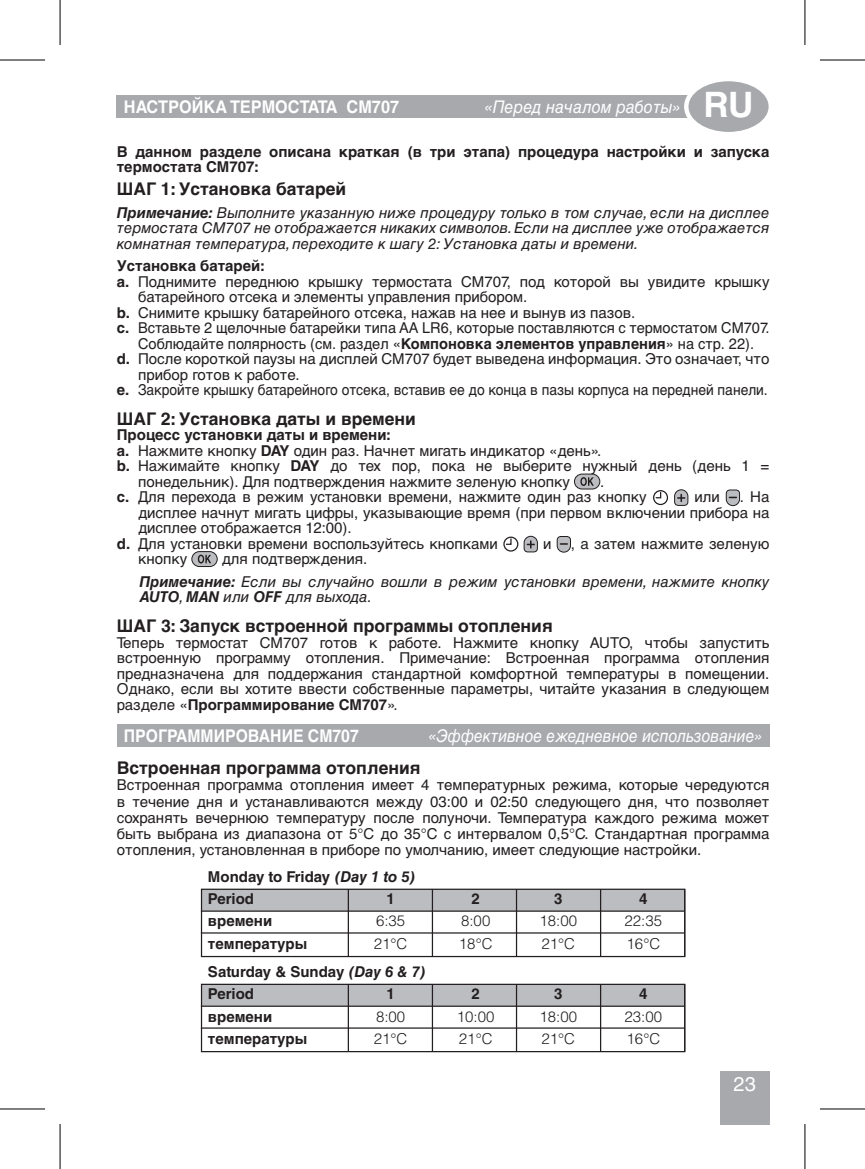
<style>
.page{position:relative;width:865px;height:1169px;background:#fff}
.page>*{position:absolute;margin:0;border:0;box-sizing:border-box;transform-origin:0 0}
.t1{font:20px "Helvetica LT Std";color:#fff}
.t2{font:700 17.5px "Helvetica Cyr";color:#231f20}
.t3{font:17.5px "Helvetica Cyr Inclined";color:#fff;scale:.9 1}
.t4{font:700 17.5px "Helvetica Cyr";color:#fff;scale:.93 1}
.t5{font:17.5px "Helvetica Cyr Inclined";color:#fff;scale:.93 1}
.t6{font:700 17.5px "Helvetica Cyr";color:#fff;scale:.9 1}
.t7{font:15px/15.5px "Helvetica Cyr Upright";color:#231f20;text-align:justify}
.t8{font:15px/15.5px "Helvetica Cyr Inclined";color:#231f20;text-align:justify}
.t9{font:700 15px/15.5px "Helvetica Cyr";color:#231f20}
.t10{font:15px "Helvetica Cyr Upright";color:#231f20;scale:.92 1}
.t11{font:300 15px "Helvetica LT Std";color:#231f20}
.t12{font:700 15px/22px "Helvetica LT Std";color:#231f20}
.s1{font-family:"Helvetica LT Std";font-weight:700;font-size:35px}
.s2{font-family:"Helvetica Cyr Bold Inclined"}
.s3{font-family:"Helvetica Cyr";font-weight:700}
.s4{font-family:"Helvetica Cyr Upright";font-weight:400}
.s5{font-style:italic}
</style>
<div class="page">
<div style="left:719px;top:1072px;width:50px;height:53px;background:#a8a9ad"></div>
<div style="left:117px;top:95px;width:584px;height:23px;background:#a8a9ad"></div>
<div style="left:686px;top:79px;width:84px;height:55px;background:#a8a9ad;border-radius:50%"></div>
<div style="left:683px;top:77px;width:89px;height:59px;border:4px solid #fff;border-radius:50%"></div>
<svg style="left:574px;top:473px;width:26px;height:17px"></svg>
<div style="left:652px;top:490px;width:15px;height:15px;border:1px solid #231f20;border-radius:50%"></div>
<svg style="left:654px;top:491px;width:7px;height:8px"></svg>
<svg style="left:674px;top:489px;width:14px;height:17px"></svg>
<svg style="left:725px;top:490px;width:14px;height:16px"></svg>
<div style="left:503px;top:537px;width:15px;height:15px;border:1px solid #231f20;border-radius:50%"></div>
<svg style="left:505px;top:538px;width:7px;height:7px"></svg>
<svg style="left:523px;top:536px;width:14px;height:16px"></svg>
<svg style="left:556px;top:536px;width:14px;height:17px"></svg>
<svg style="left:191px;top:551px;width:27px;height:16px"></svg>
<div style="left:117px;top:724px;width:652px;height:23px;background:#a8a9ad"></div>
<div style="left:201px;top:889px;width:483px;height:21px;background:#bcbdc0"></div>
<div style="left:201px;top:889px;width:484px;height:68px;border:1px solid #231f20"></div>
<hr style="left:201px;top:910px;width:483px;height:2px;background:#231f20">
<hr style="left:201px;top:932px;width:483px;height:1px;background:#231f20">
<hr style="left:347px;top:889px;width:2px;height:67px;background:#231f20">
<hr style="left:431px;top:889px;width:2px;height:67px;background:#231f20">
<hr style="left:515px;top:889px;width:2px;height:67px;background:#231f20">
<hr style="left:599px;top:889px;width:2px;height:67px;background:#231f20">
<hr style="left:683px;top:889px;width:2px;height:67px;background:#231f20">
<div style="left:201px;top:984px;width:483px;height:21px;background:#bcbdc0"></div>
<div style="left:201px;top:984px;width:484px;height:68px;border:1px solid #231f20"></div>
<hr style="left:201px;top:1005px;width:483px;height:2px;background:#231f20">
<hr style="left:201px;top:1027px;width:483px;height:2px;background:#231f20">
<hr style="left:347px;top:984px;width:2px;height:68px;background:#231f20">
<hr style="left:431px;top:984px;width:2px;height:68px;background:#231f20">
<hr style="left:515px;top:984px;width:2px;height:68px;background:#231f20">
<hr style="left:599px;top:984px;width:2px;height:68px;background:#231f20">
<hr style="left:683px;top:984px;width:2px;height:68px;background:#231f20">
<hr style="left:60px;top:0;width:1px;height:45px;background:#000">
<hr style="left:0;top:60px;width:45px;height:1px;background:#000">
<hr style="left:804px;top:0;width:1px;height:45px;background:#000">
<hr style="left:819px;top:60px;width:45px;height:1px;background:#000">
<hr style="left:60px;top:1124px;width:1px;height:45px;background:#000">
<hr style="left:0;top:1108px;width:45px;height:1px;background:#000">
<hr style="left:804px;top:1124px;width:1px;height:45px;background:#000">
<hr style="left:819px;top:1108px;width:45px;height:1px;background:#000">
<p class="t4" style="left:124px;top:97px;width:297px">НАСТРОЙКА ТЕРМОСТАТА CM707</p>
<p class="t5" style="left:484px;top:97px;width:290px">«Перед началом работы» <span class="s1">RU</span></p>
<p class="t9" style="left:117px;top:144px;width:654px">В данном разделе описана краткая (в три этапа) процедура настройки и запуска термостата CM707:</p>
<p class="t2" style="left:117px;top:179px;width:231px">ШАГ 1: Установка батарей</p>
<p class="t8" style="left:117px;top:205px;width:653px"><span class="s2">Примечание:</span> Выполните указанную ниже процедуру только в том случае, если на дисплее термостата CM707 не отображается никаких символов. Если на дисплее уже отображается комнатная температура, переходите к шагу 2: Установка даты и времени.</p>
<p class="t9" style="left:117px;top:258px;width:149px">Установка батарей:</p>
<p class="t7" style="left:117px;top:274px;width:654px"><span class="s3">a.</span> Поднимите переднюю крышку термостата CM707, под которой вы увидите крышку</p>
<p class="t7" style="left:138px;top:289px;width:390px">батарейного отсека и элементы управления прибором.</p>
<p class="t7" style="left:117px;top:305px;width:520px"><span class="s3">b.</span> Снимите крышку батарейного отсека, нажав на нее и вынув из пазов.</p>
<p class="t7" style="left:117px;top:320px;width:653px"><span class="s3">c.</span> Вставьте 2 щелочные батарейки типа AA LR6, которые поставляются с термостатом CM707.</p>
<p class="t7" style="left:138px;top:336px;width:617px">Соблюдайте полярность (см. раздел «<span class="s3">Компоновка элементов управления</span>» на стр. 22).</p>
<p class="t7" style="left:117px;top:351px;width:653px"><span class="s3">d.</span> После короткой паузы на дисплей CM707 будет выведена информация. Это означает, что</p>
<p class="t7" style="left:138px;top:367px;width:163px">прибор готов к работе.</p>
<p class="t10" style="left:117px;top:381px;width:708px"><span class="s3">e.</span> Закройте крышку батарейного отсека, вставив ее до конца в пазы корпуса на передней панели.</p>
<p class="t2" style="left:117px;top:409px;width:300px">ШАГ 2: Установка даты и времени</p>
<p class="t9" style="left:117px;top:427px;width:275px">Процесс установки даты и времени:</p>
<p class="t7" style="left:117px;top:443px;width:486px"><span class="s3">a.</span> Нажмите кнопку <span class="s3">DAY</span> один раз. Начнет мигать индикатор «день».</p>
<p class="t7" style="left:117px;top:458px;width:653px"><span class="s3">b.</span> Нажимайте кнопку <span class="s3">DAY</span> до тех пор, пока не выберите нужный день (день 1 =</p>
<p class="t7" style="left:138px;top:474px;width:433px">понедельник). Для подтверждения нажмите зеленую кнопку</p>
<p class="t7" style="left:117px;top:474px;width:531px;text-indent:483px">.<br><span class="s3">c.</span> Для перехода в режим установки времени, нажмите один раз кнопку</p>
<p class="t7" style="left:694px;top:489px;width:27px">или</p>
<p class="t7" style="left:739px;top:489px;width:31px">. На</p>
<p class="t7" style="left:138px;top:505px;width:632px">дисплее начнут мигать цифры, указывающие время (при первом включении прибора на</p>
<p class="t7" style="left:138px;top:520px;width:215px">дисплее отображается 12:00).</p>
<p class="t7" style="left:117px;top:536px;width:382px"><span class="s3">d.</span> Для установки времени воспользуйтесь кнопками</p>
<p class="t7" style="left:543px;top:536px;width:10px">и</p>
<p class="t7" style="left:570px;top:536px;width:200px">, а затем нажмите зеленую</p>
<p class="t7" style="left:138px;top:551px;width:51px">кнопку</p>
<p class="t7" style="left:221px;top:551px;width:147px">для подтверждения.</p>
<p class="t8" style="left:139px;top:574px;width:631px"><span class="s2">Примечание:</span> Если вы случайно вошли в режим установки времени, нажмите кнопку<br><span class="s2">AUTO</span>, <span class="s2">MAN</span> или <span class="s2">OFF</span> для выхода.</p>
<p class="t2" style="left:117px;top:616px;width:437px">ШАГ 3: Запуск встроенной программы отопления</p>
<p class="t7" style="left:117px;top:635px;width:653px">Теперь термостат CM707 готов к работе. Нажмите кнопку AUTO, чтобы запустить встроенную программу отопления. Примечание: Встроенная программа отопления предназначена для поддержания стандартной комфортной температуры в помещении.<br>Однако, если вы хотите ввести собственные параметры, читайте указания в следующем</p>
<p class="t9" style="left:117px;top:696px;width:282px"><span class="s4">разделе «</span>Программирование CM707<span class="s4">».</span></p>
<p class="t6" style="left:124px;top:726px;width:262px">ПРОГРАММИРОВАНИЕ CM707</p>
<p class="t3" style="left:428px;top:726px;width:372px">«Эффективное ежедневное использование»</p>
<p class="t2" style="left:117px;top:758px;width:305px">Встроенная программа отопления</p>
<p class="t7" style="left:117px;top:777px;width:653px;line-height:16.2px">Встроенная программа отопления имеет 4 температурных режима, которые чередуются в течение дня и устанавливаются между 03:00 и 02:50 следующего дня, что позволяет сохранять вечернюю температуру после полуночи. Температура каждого режима может быть выбрана из диапазона от 5°C до 35°C с интервалом 0,5°C. Стандартная программа отопления, установленная в приборе по умолчанию, имеет следующие настройки.</p>
<p class="t12" style="left:208px;top:866px;width:209px">Monday to Friday <span class="s5">(Day 1 to 5)<br></span>Period</p>
<p class="t12" style="left:386px;top:888px;width:10px">1</p>
<p class="t12" style="left:471px;top:888px;width:10px">2</p>
<p class="t12" style="left:554px;top:888px;width:10px">3</p>
<p class="t12" style="left:639px;top:888px;width:10px">4</p>
<p class="t9" style="left:208px;top:913px;width:66px">времени</p>
<p class="t11" style="left:376px;top:912px;width:31px">6:35</p>
<p class="t11" style="left:461px;top:912px;width:31px">8:00</p>
<p class="t11" style="left:539px;top:912px;width:39px">18:00</p>
<p class="t11" style="left:624px;top:912px;width:39px">22:35</p>
<p class="t9" style="left:208px;top:935px;width:101px">температуры</p>
<p class="t11" style="left:374px;top:934px;width:35px">21°C</p>
<p class="t11" style="left:458px;top:934px;width:35px">18°C</p>
<p class="t11" style="left:541px;top:934px;width:35px">21°C</p>
<p class="t11" style="left:626px;top:934px;width:35px">16°C</p>
<p class="t12" style="left:208px;top:961px;width:219px">Saturday &amp; Sunday <span class="s5">(Day 6 &amp; 7)<br></span>Period</p>
<p class="t12" style="left:386px;top:983px;width:10px">1</p>
<p class="t12" style="left:471px;top:983px;width:10px">2</p>
<p class="t12" style="left:554px;top:983px;width:10px">3</p>
<p class="t12" style="left:639px;top:983px;width:10px">4</p>
<p class="t9" style="left:208px;top:1008px;width:66px">времени</p>
<p class="t11" style="left:376px;top:1007px;width:31px">8:00</p>
<p class="t11" style="left:456px;top:1007px;width:39px">10:00</p>
<p class="t11" style="left:539px;top:1007px;width:39px">18:00</p>
<p class="t11" style="left:624px;top:1007px;width:39px">23:00</p>
<p class="t9" style="left:208px;top:1030px;width:101px">температуры</p>
<p class="t11" style="left:374px;top:1029px;width:35px">21°C</p>
<p class="t11" style="left:458px;top:1029px;width:35px">21°C</p>
<p class="t11" style="left:541px;top:1029px;width:35px">21°C</p>
<p class="t11" style="left:626px;top:1029px;width:35px">16°C</p>
<h1 class="t1" style="left:733px;top:1072px;width:24px">23</h1>
</div>
